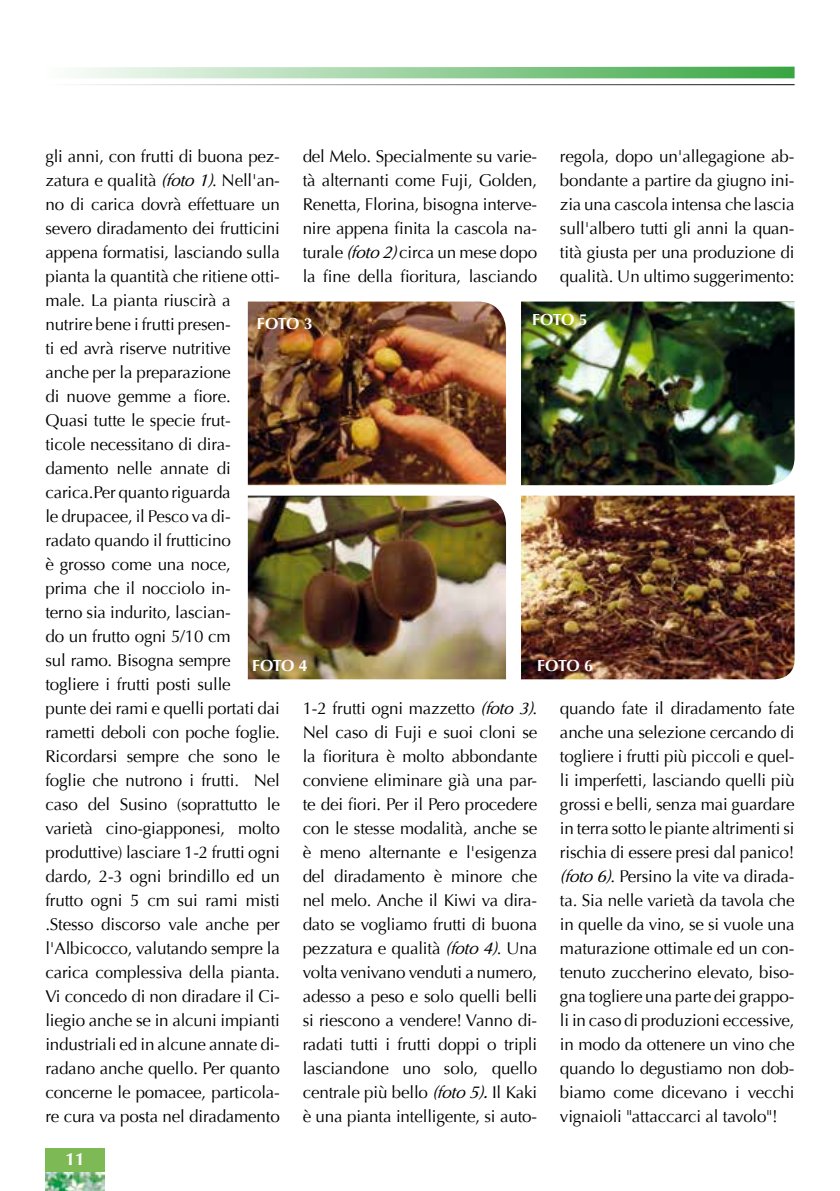
<style>
.page{position:relative;width:840px;height:1191px;background:#fff}
.page>*{position:absolute;margin:0;border:0;box-sizing:border-box;transform-origin:0 0}
.t1{font:700 17.4px "Optima";color:#fff}
.t2{font:17px/24px "Optima";letter-spacing:-.01em;color:#000;text-align:justify}
.t3{font:700 16px "Optima";letter-spacing:-.035em;color:#fff}
.s1{font-style:italic}
</style>
<div class="page">
<svg style="left:78px;top:67px;width:716px;height:11px;background:#97d09b"></svg>
<hr style="left:45px;top:84px;width:749px;height:1px;background:#000">
<div style="left:45px;top:1148px;width:60px;height:43px;background:#7db955"></div>
<img style="left:45px;top:1172px;width:60px;height:19px">
<img style="left:248px;top:301px;width:257px;height:184px">
<img style="left:521px;top:301px;width:273px;height:184px">
<img style="left:248px;top:495px;width:257px;height:184px">
<img style="left:521px;top:495px;width:273px;height:184px">
<p class="t2" style="left:45px;top:144px;width:236px;text-align:left">gli anni, con frutti di buona pez&shy;zatura e qualità <span class="s1">(foto 1)</span>. Nell'an&shy;no di carica dovrà effettuare un severo diradamento dei frutticini appena formatisi, lasciando sulla pianta la quantità che ritiene otti&shy;male. La pianta riuscirà a nutrire bene i frutti presen-<br>ti ed avrà riserve nutritive<br>anche per la preparazione<br>di nuove gemme a fiore.<br>Quasi tutte le specie frut-<br>ticole necessitano di dira&shy;damento nelle annate di carica.Per quanto riguarda<br>le drupacee, il Pesco va di&shy;radato quando il frutticino<br>è grosso come una noce,<br>prima che il nocciolo in-<br>terno sia indurito, lascian-<br>do un frutto ogni 5/10 cm<br>sul ramo. Bisogna sempre togliere i frutti posti sulle<br>punte dei rami e quelli portati dai rametti deboli con poche foglie.<br>Ricordarsi sempre che sono le foglie che nutrono i frutti. Nel caso del Susino (soprattutto le varietà cino-giapponesi, molto produttive) lasciare 1-2 frutti ogni dardo, 2-3 ogni brindillo ed un frutto ogni 5 cm sui rami misti .Stesso discorso vale anche per l'Albicocco, valutando sempre la carica complessiva della pianta.<br>Vi concedo di non diradare il Ci&shy;liegio anche se in alcuni impianti industriali ed in alcune annate di&shy;radano anche quello. Per quanto concerne le pomacee, particola&shy;re cura va posta nel diradamento</p>
<p class="t2" style="left:302px;top:144px;width:236px">del Melo. Specialmente su varie&shy;tà alternanti come Fuji, Golden, Renetta, Florina, bisogna interve&shy;nire appena finita la cascola na&shy;turale <span class="s1">(foto 2)</span> circa un mese dopo la fine della fioritura, lasciando</p>
<p class="t2" style="left:559px;top:144px;width:236px">regola, dopo un'allegagione ab&shy;bondante a partire da giugno ini&shy;zia una cascola intensa che lascia sull'albero tutti gli anni la quan&shy;tità giusta per una produzione di qualità. Un ultimo suggerimento:</p>
<p class="t3" style="left:257px;top:314px;width:57px">FOTO 3</p>
<p class="t3" style="left:532px;top:310px;width:57px">FOTO 5</p>
<p class="t3" style="left:252px;top:656px;width:57px">FOTO 4</p>
<p class="t3" style="left:537px;top:656px;width:57px">FOTO 6</p>
<p class="t2" style="left:302px;top:696px;width:236px">1-2 frutti ogni mazzetto <span class="s1">(foto 3)</span>.<br>Nel caso di Fuji e suoi cloni se la fioritura è molto abbondante conviene eliminare già una par&shy;te dei fiori. Per il Pero procedere con le stesse modalità, anche se è meno alternante e l'esigenza del diradamento è minore che nel melo. Anche il Kiwi va dira&shy;dato se vogliamo frutti di buona pezzatura e qualità <span class="s1">(foto 4)</span>. Una volta venivano venduti a numero, adesso a peso e solo quelli belli si riescono a vendere! Vanno di&shy;radati tutti i frutti doppi o tripli lasciandone uno solo, quello centrale più bello <span class="s1">(foto 5).</span> Il Kaki è una pianta intelligente, si auto-</p>
<p class="t2" style="left:559px;top:696px;width:236px">quando fate il diradamento fate anche una selezione cercando di togliere i frutti più piccoli e quel&shy;li imperfetti, lasciando quelli più grossi e belli, senza mai guardare in terra sotto le piante altrimenti si rischia di essere presi dal panico! <span class="s1">(foto 6)</span>. Persino la vite va dirada&shy;ta. Sia nelle varietà da tavola che in quelle da vino, se si vuole una maturazione ottimale ed un con&shy;tenuto zuccherino elevato, biso&shy;gna togliere una parte dei grappo&shy;li in caso di produzioni eccessive, in modo da ottenere un vino che quando lo degustiamo non dob&shy;biamo come dicevano i vecchi vignaioli "attaccarci al tavolo"!</p>
<p class="t1" style="left:65px;top:1148px;width:21px">11</p>
</div>
